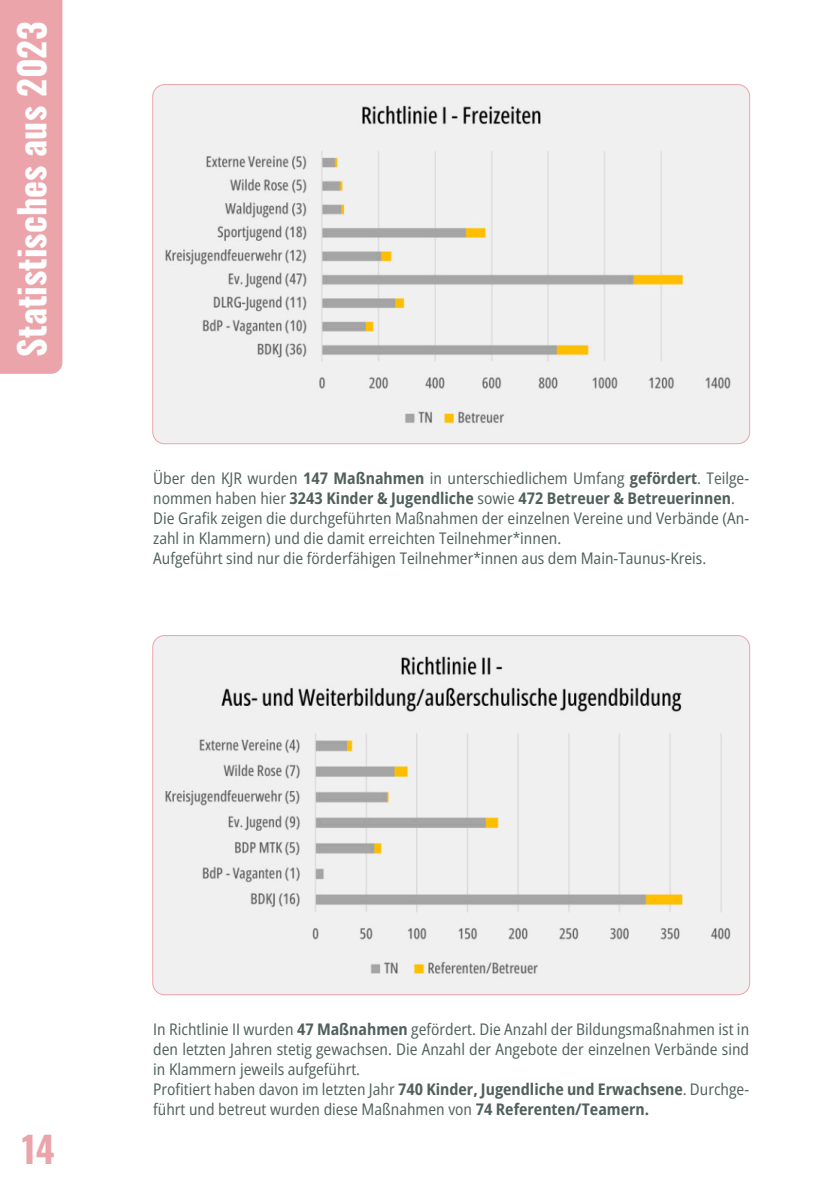
<style>
.page{position:relative;width:840px;height:1191px;background:#fff}
.page>*{position:absolute;margin:0;border:0;box-sizing:border-box;transform-origin:0 0}
.t1{font:700 36px "Oswald";color:#fff}
.t2{font:700 36px "Oswald";color:#eca4ab}
.t3{font:semi-condensed 16px/20px "Open Sans";color:#50605d}
.s1{font-weight:700}
</style>
<div class="page">
<div style="left:0;top:0;width:62px;height:374px;background:#eca4ab"></div>
<img style="left:153px;top:85px;width:595px;height:358px;border-radius:11px">
<img style="left:153px;top:636px;width:595px;height:358px;border-radius:11px">
<h1 class="t1" style="left:4px;top:357px;width:337px;rotate:-90deg">Statistisches aus 2023</h1>
<p class="t3" style="left:153px;top:467px;width:597px">Über den KJR wurden <span class="s1">147 Maßnahmen</span> in unterschiedlichem Umfang <span class="s1">gefördert</span>. Teilge&shy;nommen haben hier <span class="s1">3243 Kinder &amp; Jugendliche</span> sowie <span class="s1">472 Betreuer &amp; Betreuerinnen</span>.<br>Die Grafik zeigen die durchgeführten Maßnahmen der einzelnen Vereine und Verbände (An&shy;zahl in Klammern) und die damit erreichten Teilnehmer*innen.<br>Aufgeführt sind nur die förderfähigen Teilnehmer*innen aus dem Main-Taunus-Kreis.</p>
<h1 class="t2" style="left:22px;top:1120px;width:34px">14</h1>
<p class="t3" style="left:153px;top:1018px;width:597px">In Richtlinie II wurden <span class="s1">47 Maßnahmen</span> gefördert. Die Anzahl der Bildungsmaßnahmen ist in den letzten Jahren stetig gewachsen. Die Anzahl der Angebote der einzelnen Verbände sind in Klammern jeweils aufgeführt.<br>Profitiert haben davon im letzten Jahr <span class="s1">740 Kinder, Jugendliche und Erwachsene</span>. Durchge&shy;führt und betreut wurden diese Maßnahmen von <span class="s1">74 Referenten/Teamern.</span></p>
</div>
